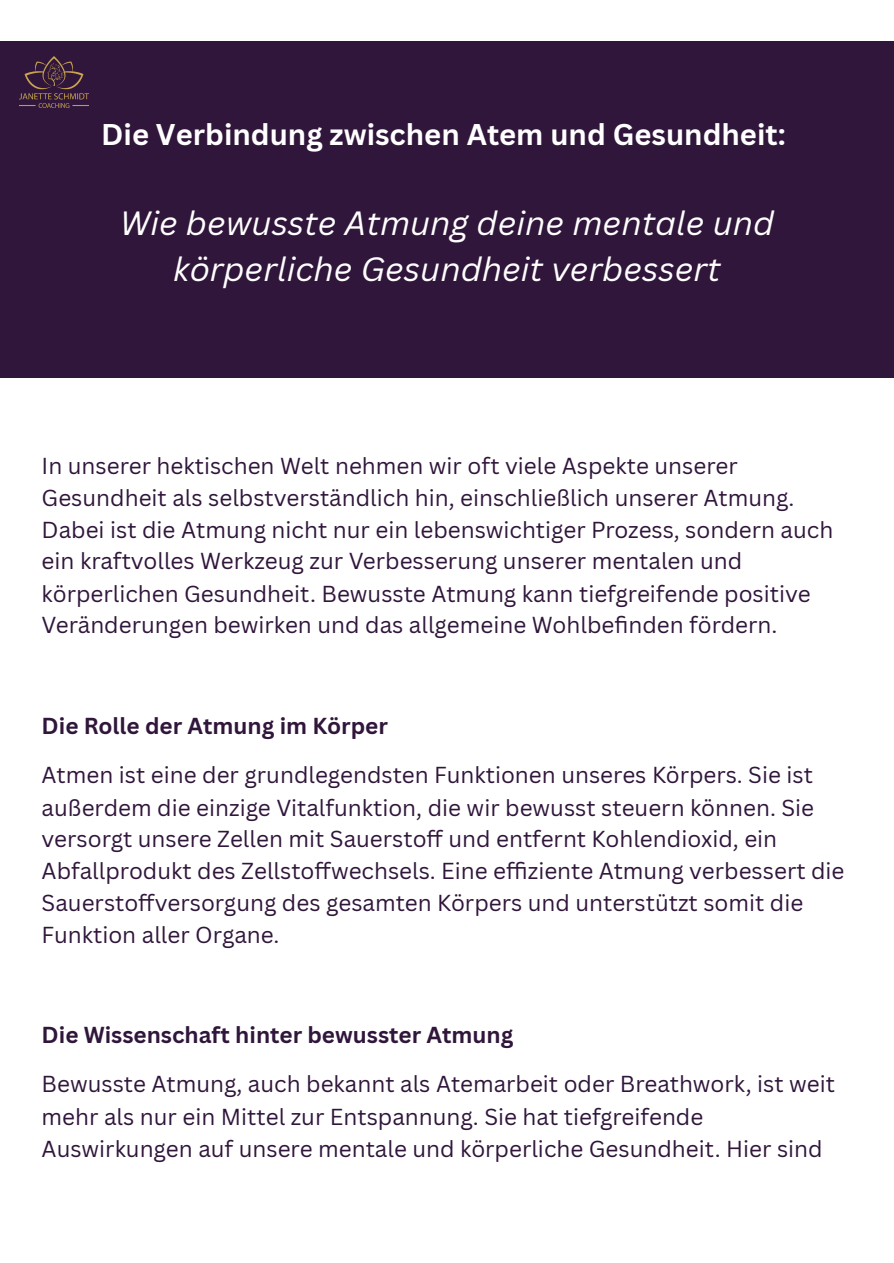
<style>
.page{position:relative;width:894px;height:1263px;background:#fff}
.page>*{position:absolute;margin:0;border:0;box-sizing:border-box;transform-origin:0 0}
.t1{font:italic 32.7px/45.6px "Canva Sans";color:#fff;text-align:center}
.t2{font:700 29.25px "Canva Sans";color:#fff}
.t3{font:22.5px/32px "Canva Sans";color:#30163b}
.t4{font:700 22.5px "Canva Sans";color:#30163b}
</style>
<div class="page">
<div style="left:0;top:42px;width:893px;height:336px;background:#31163b"></div>
<img style="left:20px;top:57px;width:68px;height:51px">
<p class="t2" style="left:101px;top:114px;width:685px">Die Verbindung zwischen Atem und Gesundheit:</p>
<p class="t1" style="left:120px;top:200px;width:655px">Wie bewusste Atmung deine mentale und körperliche Gesundheit verbessert</p>
<p class="t3" style="left:42px;top:449px;width:793px">In unserer hektischen Welt nehmen wir oft viele Aspekte unserer Gesundheit als selbstverständlich hin, einschließlich unserer Atmung.<br>Dabei ist die Atmung nicht nur ein lebenswichtiger Prozess, sondern auch ein kraftvolles Werkzeug zur Verbesserung unserer mentalen und körperlichen Gesundheit. Bewusste Atmung kann tiefgreifende positive Veränderungen bewirken und das allgemeine Wohlbefi nden fördern.</p>
<p class="t4" style="left:42px;top:709px;width:347px">Die Rolle der Atmung im Körper</p>
<p class="t3" style="left:42px;top:758px;width:804px">Atmen ist eine der grundlegendsten Funktionen unseres Körpers. Sie ist außerdem die einzige Vitalfunktion, die wir bewusst steuern können. Sie versorgt unsere Zellen mit Sauerstoff und entfernt Kohlendioxid, ein Abfallprodukt des Zellstoffwechsels. Eine effiziente Atmung verbessert die Sauerstoffversorgung des gesamten Körpers und unterstützt somit die Funktion aller Organe.</p>
<p class="t4" style="left:42px;top:1019px;width:473px">Die Wissenschaft hinter bewusster Atmung</p>
<p class="t3" style="left:42px;top:1068px;width:794px">Bewusste Atmung, auch bekannt als Atemarbeit oder Breathwork, ist weit mehr als nur ein Mittel zur Entspannung. Sie hat tiefgreifende<br>Auswirkungen auf unsere mentale und körperliche Gesundheit. Hier sind</p>
</div>
